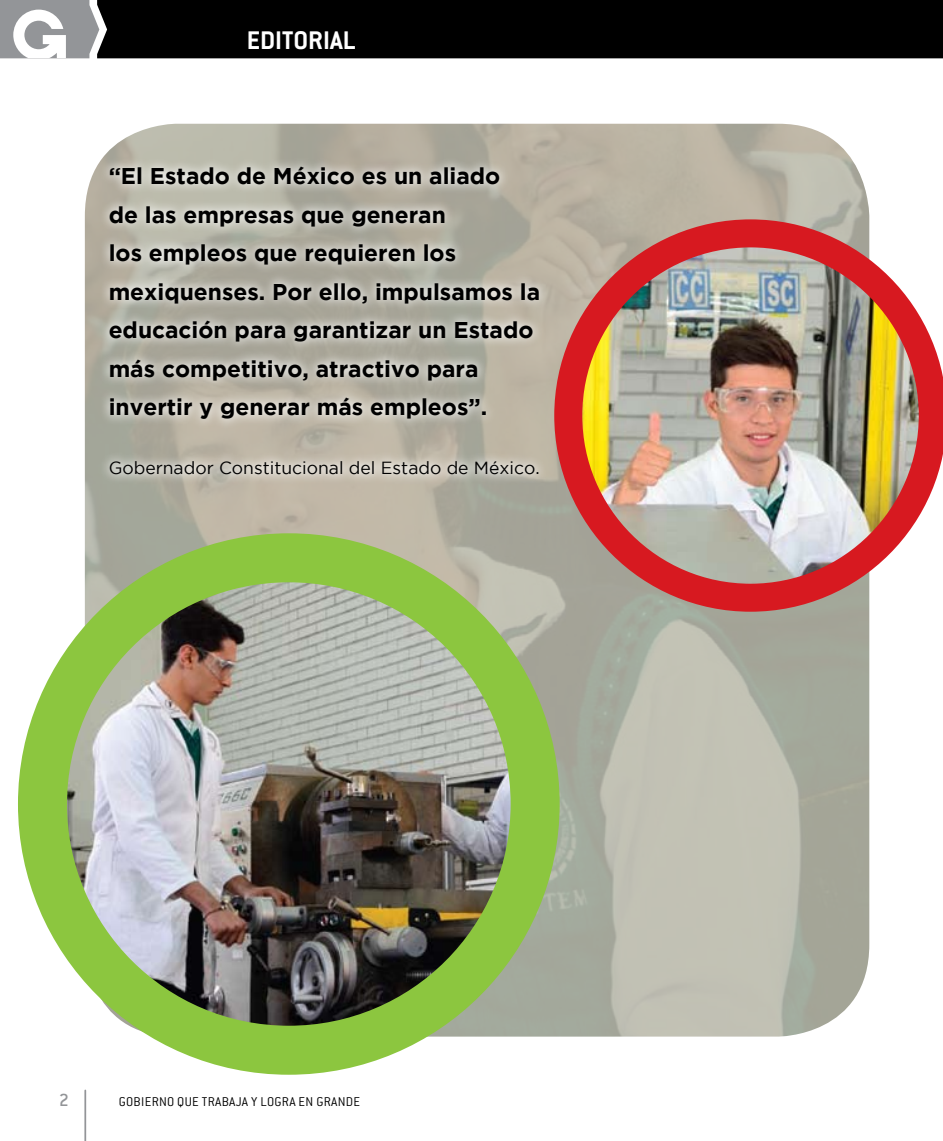
<style>
.page{position:relative;width:943px;height:1141px;background:#fff}
.page>*{position:absolute;margin:0;border:0;box-sizing:border-box;transform-origin:0 0}
.t1{font:700 28px "Conduit ITC";color:#fff}
.t2{font:700 22.75px/38.5px "Gotham";color:#000}
.t3{font:500 19.25px "Conduit ITC";color:#939598}
.t4{font:17.5px "Gotham";color:#000}
.t5{font:300 14px "Conduit ITC";letter-spacing:.02em;color:#000}
</style>
<div class="page">
<img style="left:85px;top:124px;width:784px;height:913px">
<div style="left:97px;top:154px;width:451px;height:329px;background:#fff;opacity:.75"></div>
<img style="left:42px;top:579px;width:493px;height:449px">
<div style="left:18px;top:533px;width:541px;height:542px;border:49px solid #8cc63f;border-radius:50%"></div>
<img style="left:554px;top:219px;width:389px;height:393px">
<div style="left:99px;top:0;width:843px;height:58px;background:#000"></div>
<hr style="left:84px;top:1090px;width:2px;height:51px;background:#939598">
<svg style="left:0;top:0;width:99px;height:58px"></svg>
<svg style="left:942px;top:0;width:1px;height:59px"></svg>
<p class="t1" style="left:247px;top:24px;width:110px">EDITORIAL</p>
<p class="t2" style="left:109px;top:156px;width:433px">“El Estado de México es un aliado<br>de las empresas que generan<br>los empleos que requieren los mexiquenses. Por ello, impulsamos la educación para garantizar un Estado más competitivo, atractivo para invertir y generar más empleos”.</p>
<p class="t4" style="left:109px;top:458px;width:432px">Gobernador Constitucional del Estado de México.</p>
<p class="t3" style="left:59px;top:1089px;width:11px">2</p>
<p class="t5" style="left:119px;top:1094px;width:243px">GOBIERNO QUE TRABAJA Y LOGRA EN GRANDE</p>
</div>
